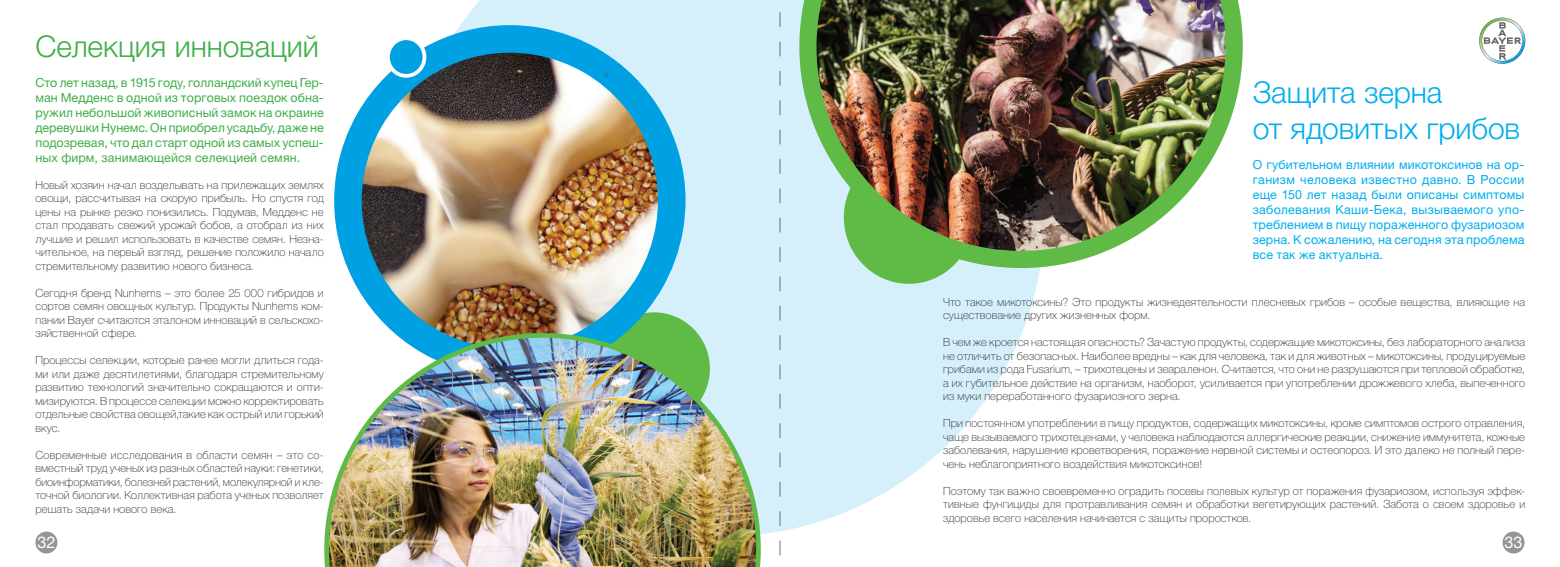
<style>
.page{position:relative;width:1560px;height:567px;background:#fff}
.page>*{position:absolute;margin:0;border:0;box-sizing:border-box;transform-origin:0 0}
.t1{font:300 30px/36px "Helvetica Neue LTW1 G";letter-spacing:-.005em;color:#00aeef}
.t2{font:300 30px "Helvetica Neue LTW1 G";letter-spacing:-.005em;color:#40ae49}
.t3{font:16.25px "Helvetica Neue LTW1 G";color:#fff}
.t4{font:12.5px/15px "Helvetica Neue LTW1 G";letter-spacing:.005em;color:#40ae49;text-align:justify}
.t5{font:12.5px/15px "Helvetica Neue LTW1 G";letter-spacing:.005em;color:#00aeef;text-align:justify}
.t6{font:100 11.25px/13.5px "Helvetica Neue LTW1 G";letter-spacing:.01em;color:#231f20;text-align:justify}
</style>
<div class="page">
<svg style="left:1479px;top:18px;width:45px;height:46px"></svg>
<svg style="left:460px;top:0;width:579px;height:536px;fill:#d6f0fb"></svg>
<img style="left:334px;top:25px;width:351px;height:308px">
<img style="left:324px;top:333px;width:436px;height:234px">
<img style="left:805px;top:268px;width:235px;height:8px">
<img style="left:799px;top:0;width:443px;height:268px">
<div style="left:1502px;top:531px;width:22px;height:22px;background:#939598;border-radius:50%"></div>
<div style="left:35px;top:531px;width:22px;height:22px;background:#939598;border-radius:50%"></div>
<svg style="left:386px;top:36px;width:40px;height:42px"></svg>
<svg style="left:603px;top:72px;width:5px;height:6px"></svg>
<svg style="left:779px;top:12px;width:1px;height:15px"></svg>
<svg style="left:779px;top:42px;width:1px;height:14px"></svg>
<svg style="left:779px;top:71px;width:1px;height:15px"></svg>
<svg style="left:779px;top:100px;width:1px;height:15px"></svg>
<svg style="left:779px;top:130px;width:1px;height:14px"></svg>
<svg style="left:779px;top:159px;width:1px;height:15px"></svg>
<svg style="left:779px;top:188px;width:1px;height:15px"></svg>
<svg style="left:779px;top:218px;width:1px;height:14px"></svg>
<svg style="left:779px;top:247px;width:1px;height:15px"></svg>
<svg style="left:779px;top:276px;width:1px;height:15px"></svg>
<svg style="left:779px;top:306px;width:1px;height:14px"></svg>
<svg style="left:779px;top:335px;width:1px;height:15px"></svg>
<svg style="left:779px;top:364px;width:1px;height:15px"></svg>
<svg style="left:779px;top:394px;width:1px;height:15px"></svg>
<svg style="left:779px;top:423px;width:1px;height:15px"></svg>
<svg style="left:779px;top:453px;width:1px;height:14px"></svg>
<svg style="left:779px;top:482px;width:1px;height:15px"></svg>
<svg style="left:779px;top:511px;width:1px;height:15px"></svg>
<svg style="left:779px;top:541px;width:1px;height:14px"></svg>
<h1 class="t2" style="left:35px;top:28px;width:285px">Селекция инноваций</h1>
<p class="t4" style="left:35px;top:75px;width:290px">Сто лет назад, в 1915 году, голландский купец Гер&shy;ман Медденс в одной из торговых поездок обна&shy;ружил небольшой живописный замок на окраине деревушки Нунемс. Он приобрел усадьбу, даже не подозревая, что дал старт одной из самых успеш&shy;ных фирм, занимающейся селекцией семян.</p>
<h1 class="t1" style="left:1252px;top:74px;width:269px">Защита зерна<br>от ядовитых грибов</h1>
<p class="t5" style="left:1252px;top:157px;width:273px">О губительном влиянии микотоксинов на ор&shy;ганизм человека известно давно. В России еще 150 лет назад были описаны симптомы заболевания Каши-Бека, вызываемого упо&shy;треблением в пищу пораженного фузариозом зерна. К сожалению, на сегодня эта проблема все так же актуальна.</p>
<p class="t6" style="left:35px;top:178px;width:290px">Новый хозяин начал возделывать на прилежащих землях овощи, рассчитывая на скорую прибыль. Но спустя год цены на рынке резко понизились. Подумав, Медденс не стал продавать свежий урожай бобов, а отобрал из них лучшие и решил использовать в качестве семян. Незна&shy;чительное, на первый взгляд, решение положило начало стремительному развитию нового бизнеса.</p>
<p class="t6" style="left:35px;top:286px;width:290px">Сегодня бренд Nunhems – это более 25 000 гибридов и сортов семян овощных культур. Продукты Nunhems ком&shy;пании Bayer считаются эталоном инноваций в сельскохо&shy;зяйственной сфере.</p>
<p class="t6" style="left:35px;top:354px;width:290px">Процессы селекции, которые ранее могли длиться года&shy;ми или даже десятилетиями, благодаря стремительному развитию технологий значительно сокращаются и опти&shy;мизируются. В процессе селекции можно корректировать отдельные свойства овощей,такие как острый или горький вкус.</p>
<p class="t6" style="left:35px;top:448px;width:290px">Современные исследования в области семян – это со&shy;вместный труд ученых из разных областей науки: генетики, биоинформатики, болезней растений, молекулярной и кле&shy;точной биологии. Коллективная работа ученых позволяет решать задачи нового века.</p>
<p class="t6" style="left:943px;top:295px;width:583px">Что такое микотоксины? Это продукты жизнедеятельности плесневых грибов – особые вещества, влияющие на существование других жизненных форм.</p>
<p class="t6" style="left:943px;top:335px;width:583px">В чем же кроется настоящая опасность? Зачастую продукты, содержащие микотоксины, без лабораторного анализа не отличить от безопасных. Наиболее вредны – как для человека, так и для животных – микотоксины, продуцируемые грибами из рода Fusarium, – трихотецены и зеараленон. Считается, что они не разрушаются при тепловой обработке, а их губительное действие на организм, наоборот, усиливается при употреблении дрожжевого хлеба, выпеченного из муки переработанного фузариозного зерна.</p>
<p class="t6" style="left:943px;top:416px;width:583px">При постоянном употреблении в пищу продуктов, содержащих микотоксины, кроме симптомов острого отравления, чаще вызываемого трихотеценами, у человека наблюдаются аллергические реакции, снижение иммунитета, кожные заболевания, нарушение кроветворения, поражение нервной системы и остеопороз. И это далеко не полный пере&shy;чень неблагоприятного воздействия микотоксинов!</p>
<p class="t6" style="left:943px;top:484px;width:583px">Поэтому так важно своевременно оградить посевы полевых культур от поражения фузариозом, используя эффек&shy;тивные фунгициды для протравливания семян и обработки вегетирующих растений. Забота о своем здоровье и здоровье всего населения начинается с защиты проростков.</p>
<h2 class="t3" style="left:37px;top:532px;width:20px">32</h2>
<h2 class="t3" style="left:1504px;top:532px;width:20px">33</h2>
</div>
